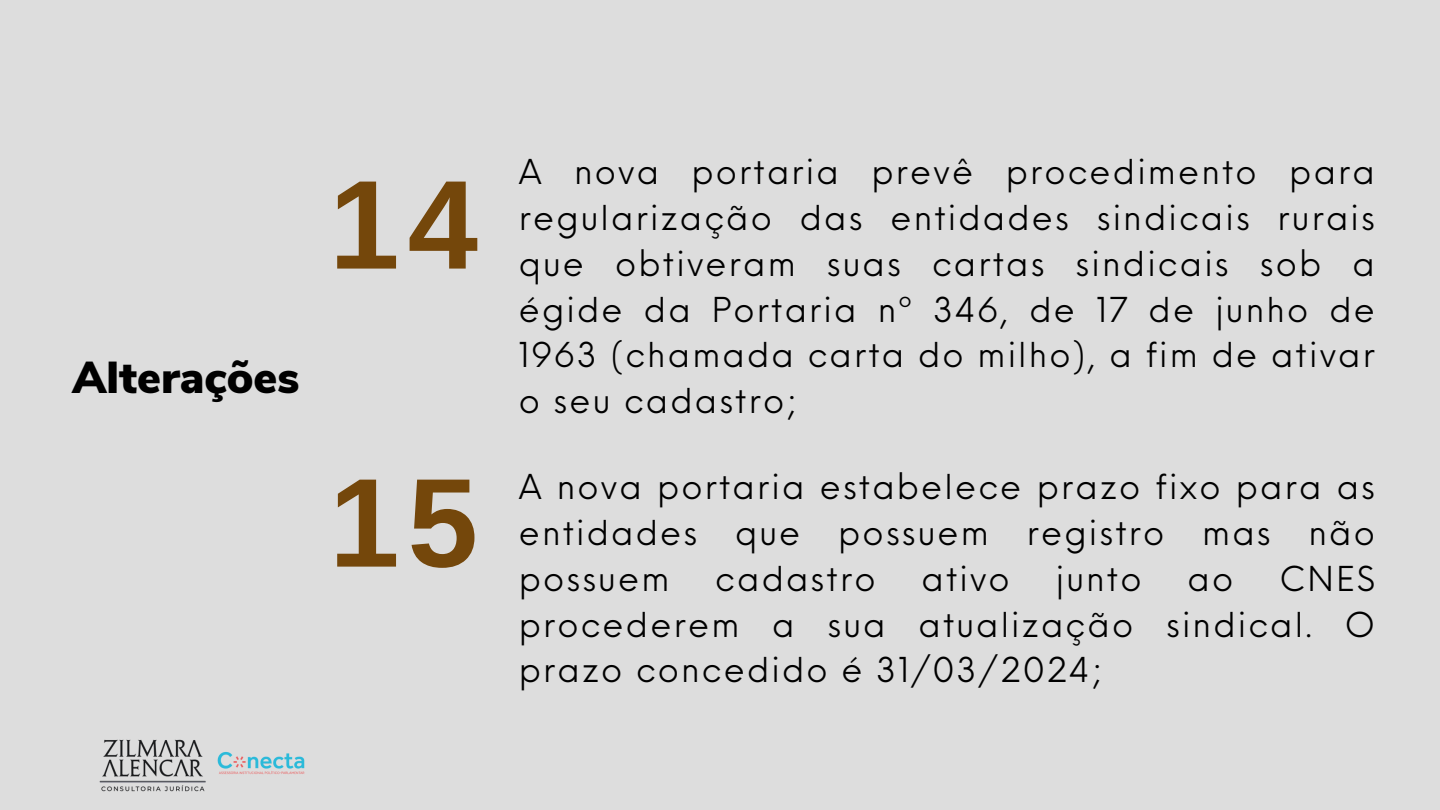
<style>
.page{position:relative;width:1440px;height:810px;background:#ddd}
.page>*{position:absolute;margin:0;border:0;box-sizing:border-box;transform-origin:0 0}
.t1{font:700 126.5px "Arimo";color:#74470b}
.t2{font:900 44.7px "Nunito Sans";color:#000}
.t3{font:33.5px/45.8px "Neue Einstellung";letter-spacing:.065em;color:#000;text-align:justify}
</style>
<div class="page">
<img style="left:99px;top:739px;width:107px;height:53px">
<img style="left:217px;top:752px;width:88px;height:22px">
<p class="t2" style="left:72px;top:348px;width:228px">Alterações</p>
<p class="t1" style="left:329px;top:154px;width:150px">14</p>
<p class="t1" style="left:329px;top:452px;width:150px">15</p>
<p class="t3" style="left:519px;top:146px;width:858px">A nova portaria prevê procedimento para regularização das entidades sindicais rurais que obtiveram suas cartas sindicais sob a égide da Portaria nº 346, de 17 de junho de 1963 (chamada carta do milho), a fim de ativar o seu cadastro;</p>
<p class="t3" style="left:519px;top:461px;width:858px">A nova portaria estabelece prazo fixo para as entidades que possuem registro mas não possuem</p>
<p class="t3" style="left:519px;top:552px;width:858px;text-indent:761px">CNES procederem a sua atualização sindical. O prazo concedido é 31/03/2024;</p>
<p class="t3" style="left:715px;top:552px;width:162px">cadastro</p>
<p class="t3" style="left:922px;top:552px;width:90px">ativo</p>
<p class="t3" style="left:1056px;top:552px;width:87px">junto</p>
<p class="t3" style="left:1188px;top:552px;width:47px">ao</p>
</div>
